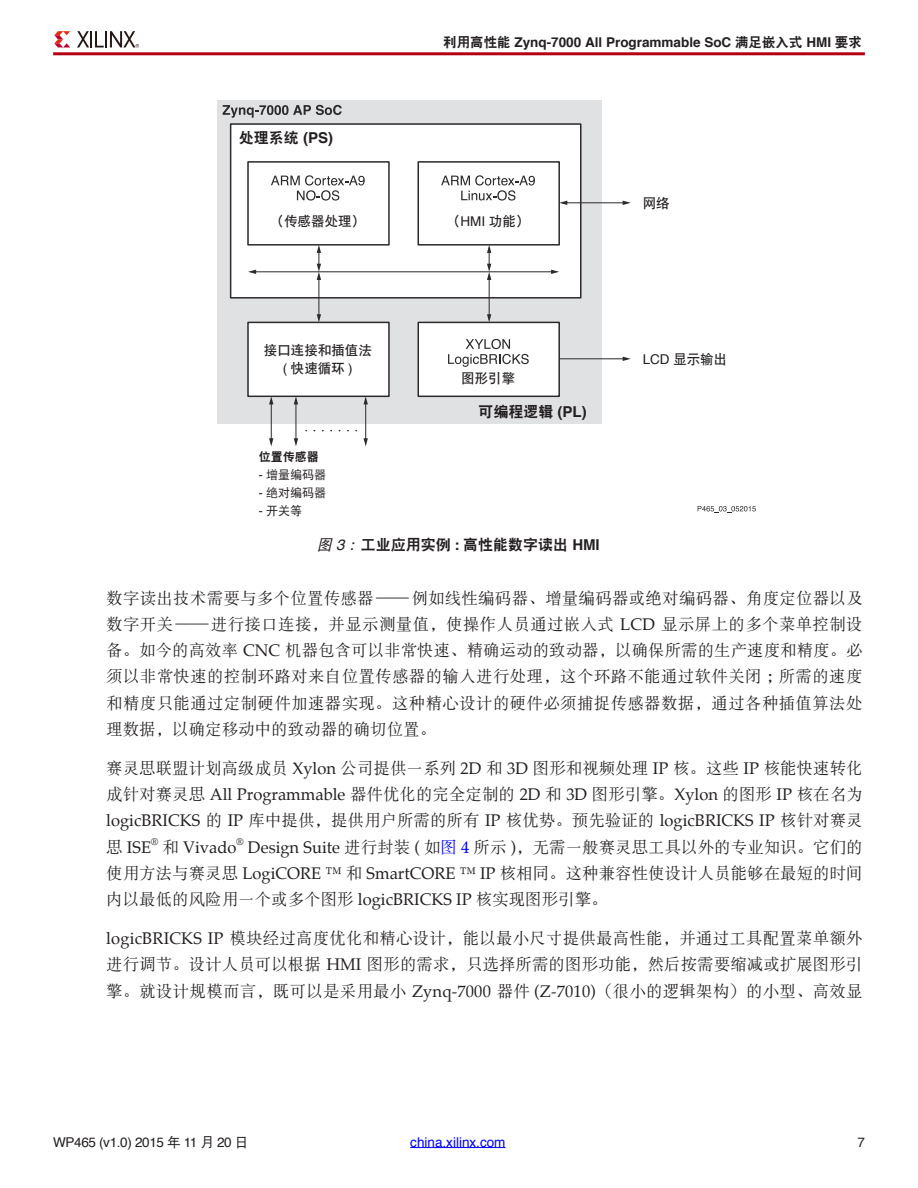
<style>
.page{position:relative;width:918px;height:1188px;background:#fff}
.page>*{position:absolute;margin:0;border:0;box-sizing:border-box;transform-origin:0 0}
.内文{font:16.5px/26.2px "DF Song W5";color:#231f20;text-align:justify}
.内文-2{font:16.5px "Palatino";color:#231f20}
.图题{font:15px "DFP Hei W9";color:#231f20}
.表文{font:15px "DFP Hei W9";color:#231f20}
.t1{font:700 13.5px "Helvetica";color:#231f20}
.表文-2{font:13.5px "DFP Hei W7";color:#231f20}
.t2{font:13.5px "Helvetica";letter-spacing:-.025em;color:#231f20}
.t3{font:13.5px "Helvetica";color:#00f}
.表文-3{font:12px "DFP Hei W5";color:#231f20}
.表文-4{font:12px "DFP Hei W9";color:#231f20}
.内文-3{font:9.6px "Palatino";color:#231f20}
.s1{font-family:"Helvetica";font-weight:700}
.s2{font-family:"Helvetica"}
.s3{font-family:"DFP Hei W9";font-weight:400}
.s4{font-family:"DFP Hei W5";font-style:italic}
.s5{font-family:"Helvetica";font-style:italic}
.s6{font-family:"Palatino"}
.s7{font-family:"DF Song W5"}
.s8{color:#00f}
.s9{font-family:"Palatino";color:#00f}
.s10{font-family:"DFP Hei W5"}
</style>
<div class="page">
<svg style="left:54px;top:31px;width:16px;height:16px"></svg>
<svg style="left:77px;top:31px;width:62px;height:16px"></svg>
<hr style="left:53px;top:52px;width:812px;height:3px;background:#b50014">
<hr style="left:410px;top:1147px;width:96px;height:1px;background:#00f">
<div style="left:218px;top:100px;width:384px;height:324px;background:#e0e1e3"></div>
<div style="left:231px;top:124px;width:350px;height:174px;background:#fff"></div>
<div style="left:230px;top:123px;width:352px;height:176px;border:2px solid #2b292b"></div>
<svg style="left:698px;top:506px;width:58px;height:7px"></svg>
<div style="left:247px;top:161px;width:143px;height:85px;border:2px solid #2b292b"></div>
<svg style="left:271px;top:175px;width:94px;height:26px"></svg>
<div style="left:418px;top:161px;width:142px;height:85px;border:2px solid #2b292b"></div>
<svg style="left:441px;top:175px;width:94px;height:26px"></svg>
<div style="left:248px;top:322px;width:141px;height:74px;background:#fff"></div>
<div style="left:247px;top:322px;width:143px;height:75px;border:2px solid #2b292b"></div>
<div style="left:418px;top:322px;width:141px;height:74px;background:#fff"></div>
<div style="left:418px;top:322px;width:142px;height:75px;border:2px solid #2b292b"></div>
<svg style="left:448px;top:339px;width:81px;height:28px"></svg>
<svg style="left:223px;top:105px;width:119px;height:13px"></svg>
<hr style="left:255px;top:271px;width:298px;height:1px;background:#2b292b">
<svg style="left:248px;top:270px;width:8px;height:4px"></svg>
<svg style="left:551px;top:270px;width:8px;height:4px"></svg>
<hr style="left:319px;top:278px;width:1px;height:38px;background:#2b292b">
<svg style="left:317px;top:245px;width:4px;height:35px"></svg>
<svg style="left:317px;top:314px;width:4px;height:8px"></svg>
<hr style="left:566px;top:202px;width:58px;height:1px;background:#2b292b">
<svg style="left:623px;top:201px;width:8px;height:4px"></svg>
<svg style="left:559px;top:201px;width:8px;height:4px"></svg>
<hr style="left:271px;top:403px;width:1px;height:37px;background:#2b292b">
<svg style="left:269px;top:438px;width:4px;height:8px"></svg>
<svg style="left:269px;top:396px;width:4px;height:8px"></svg>
<hr style="left:365px;top:403px;width:1px;height:37px;background:#2b292b">
<svg style="left:364px;top:438px;width:4px;height:8px"></svg>
<svg style="left:364px;top:396px;width:4px;height:8px"></svg>
<hr style="left:296px;top:403px;width:1px;height:37px;background:#2b292b">
<svg style="left:294px;top:438px;width:4px;height:8px"></svg>
<svg style="left:294px;top:396px;width:4px;height:8px"></svg>
<hr style="left:559px;top:358px;width:65px;height:1px;background:#2b292b">
<svg style="left:623px;top:357px;width:8px;height:4px"></svg>
<hr style="left:489px;top:278px;width:1px;height:38px;background:#2b292b">
<svg style="left:487px;top:245px;width:4px;height:35px"></svg>
<svg style="left:487px;top:314px;width:4px;height:8px"></svg>
<svg style="left:314px;top:430px;width:43px;height:1px"></svg>
<p class="表文" style="left:239px;top:130px;width:96px">处理系统 <span class="s1">(PS)</span></p>
<p class="表文-2" style="left:271px;top:215px;width:96px">（传感器处理）</p>
<p class="表文-2" style="left:264px;top:343px;width:109px">接口连接和插值法</p>
<p class="表文-2" style="left:283px;top:361px;width:71px"><span class="s2">(</span> 快速循环 <span class="s2">)</span></p>
<p class="表文-4" style="left:259px;top:451px;width:61px">位置传感器</p>
<p class="表文-3" style="left:259px;top:469px;width:69px"><span class="s2">-</span> 增量编码器</p>
<p class="表文-3" style="left:259px;top:487px;width:69px"><span class="s2">-</span> 绝对编码器</p>
<p class="表文-3" style="left:259px;top:505px;width:45px"><span class="s2">-</span> 开关等</p>
<p class="t1" style="left:443px;top:32px;width:420px"><span class="s3">利用高性能</span> Zynq-7000 All Programmable SoC <span class="s3">满足嵌入式</span> HMI <span class="s3">要求</span></p>
<p class="表文-2" style="left:447px;top:215px;width:84px">（<span class="s2">HMI</span> 功能）</p>
<p class="表文-2" style="left:461px;top:371px;width:55px">图形引擎</p>
<p class="表文" style="left:478px;top:404px;width:110px">可编程逻辑 <span class="s1">(PL)</span></p>
<p class="表文-2" style="left:643px;top:196px;width:28px">网络</p>
<p class="表文-2" style="left:643px;top:352px;width:86px"><span class="s2">LCD</span> 显示输出</p>
<p class="图题" style="left:317px;top:537px;width:284px"><span class="s4">图</span> <span class="s5">3</span><span class="s4">：</span>工业应用实例 <span class="s1">:</span> 高性能数字读出 <span class="s1">HMI</span></p>
<p class="内文" style="left:106px;top:585px;width:758px">数字读出技术需要与多个位置传感器——例如线性编码器、增量编码器或绝对编码器、角度定位器以及数字开关——进行接口连接，并显示测量值，使操作人员通过嵌入式 <span class="s6">LCD</span> 显示屏上的多个菜单控制设备。如今的高效率 <span class="s6">CNC</span> 机器包含可以非常快速、精确运动的致动器，以确保所需的生产速度和精度。必须以非常快速的控制环路对来自位置传感器的输入进行处理，这个环路不能通过软件关闭；所需的速度和精度只能通过定制硬件加速器实现。这种精心设计的硬件必须捕捉传感器数据，通过各种插值算法处理数据，以确定移动中的致动器的确切位置。</p>
<p class="内文" style="left:106px;top:755px;width:758px">赛灵思联盟计划高级成员 <span class="s6">Xylon</span> 公司提供一系列 <span class="s6">2D</span> 和 <span class="s6">3D</span> 图形和视频处理 <span class="s6">IP</span> 核。这些 <span class="s6">IP</span> 核能快速转化成针对赛灵思 <span class="s6">All Programmable</span> 器件优化的完全定制的 <span class="s6">2D</span> 和 <span class="s6">3D</span> 图形引擎。<span class="s6">Xylon</span> 的图形 <span class="s6">IP</span> 核在名为<span class="s6">logicBRICKS</span> 的 <span class="s6">IP</span> 库中提供，提供用户所需的所有 <span class="s6">IP</span> 核优势。预先验证的 <span class="s6">logicBRICKS IP</span> 核针对赛灵思 <span class="s6">ISE</span></p>
<p class="内文-3" style="left:151px;top:833px;width:9px">®</p>
<p class="内文-2" style="left:163px;top:833px;width:76px"><span class="s7">和</span> Vivado</p>
<p class="内文-3" style="left:237px;top:833px;width:9px">®</p>
<p class="内文" style="left:106px;top:834px;width:758px;text-indent:142px"><span class="s6">Design Suite</span> 进行封装 <span class="s6">(</span> 如<span class="s8">图</span> <span class="s9">4</span> 所示 <span class="s6">)</span>，无需一般赛灵思工具以外的专业知识。它们的使用方法与赛灵思 <span class="s6">LogiCORE ™</span> 和 <span class="s6">SmartCORE ™ IP</span> 核相同。这种兼容性使设计人员能够在最短的时间内以最低的风险用一个或多个图形 <span class="s6">logicBRICKS IP</span> 核实现图形引擎。</p>
<p class="内文" style="left:106px;top:925px;width:758px"><span class="s6">logicBRICKS IP</span> 模块经过高度优化和精心设计，能以最小尺寸提供最高性能，并通过工具配置菜单额外进行调节。设计人员可以根据 <span class="s6">HMI</span> 图形的需求，只选择所需的图形功能，然后按需要缩减或扩展图形引擎。就设计规模而言，既可以是采用最小 <span class="s6">Zynq-7000</span> 器件 <span class="s6">(Z-7010)</span>（很小的逻辑架构）的小型、高效显</p>
<p class="t2" style="left:53px;top:1131px;width:197px">WP465 (v1.0) 2015 <span class="s10">年</span> 11 <span class="s10">月</span> 20 <span class="s10">日</span></p>
<p class="t2" style="left:857px;top:1131px;width:9px">7</p>
<p class="t3" style="left:410px;top:1131px;width:97px">china.xilinx.com</p>
</div>
